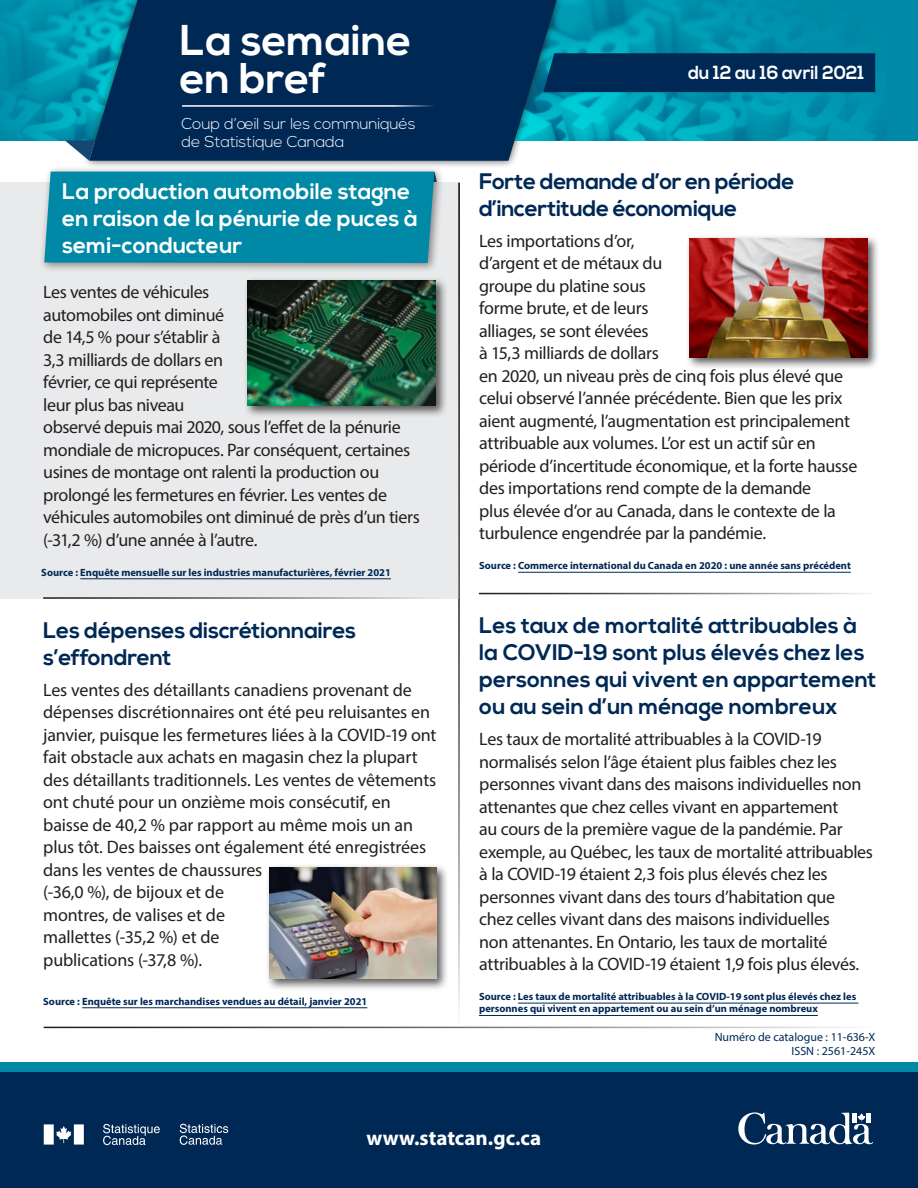
<style>
.page{position:relative;width:918px;height:1188px;background:#fff}
.page>*{position:absolute;margin:0;border:0;box-sizing:border-box;transform-origin:0 0}
.t1{font:700 42.9px/37.5px "Nexa";color:#fff}
.t2{font:700 22.5px/27px "Nexa";color:#002855}
.t3{font:700 22.5px/27px "Nexa";color:#fff}
.t4{font:700 22.5px/27px "Nexa";letter-spacing:-.02em;color:#002855}
.t5{font:700 21px "Myriad Pro";color:#fff}
.t6{font:700 18.9px "Nexa";color:#fff;scale:.94 1}
.t7{font:18px/22.5px "Myriad Pro";letter-spacing:-.015em;color:#231f20}
.t8{font:300 15.75px/18.8px "Nexa";letter-spacing:-.01em;color:#fff}
.t9{font:12px/13.6px "Myriad Pro";color:#002855;text-align:right}
.t10{font:700 10.5px/12.5px "Myriad Pro";color:#002855}
</style>
<div class="page">
<div style="left:0;top:1072px;width:918px;height:116px;background:#002855"></div>
<div style="left:0;top:0;width:918px;height:140px;background:#0089a6"></div>
<img style="left:564px;top:0;width:312px;height:140px">
<img style="left:4px;top:0;width:78px;height:140px">
<div style="left:82px;top:0;width:482px;height:169px;background:#231f20;opacity:.75"></div>
<svg style="left:89px;top:0;width:468px;height:161px;fill:#002855"></svg>
<hr style="left:182px;top:105px;width:264px;height:2px;background:#fff">
<svg style="left:738px;top:1112px;width:135px;height:33px"></svg>
<svg style="left:44px;top:1124px;width:40px;height:21px"></svg>
<svg style="left:180px;top:1124px;width:48px;height:21px"></svg>
<svg style="left:103px;top:1124px;width:57px;height:21px"></svg>
<div style="left:543px;top:53px;width:332px;height:39px;background:#002855"></div>
<div style="left:0;top:1062px;width:918px;height:10px;background:#0089a6"></div>
<svg style="left:65px;top:140px;width:30px;height:21px"></svg>
<hr style="left:44px;top:1027px;width:830px;height:1px;background:#231f20">
<div style="left:0;top:182px;width:459px;height:417px;background:#e9eaeb"></div>
<div style="left:39px;top:166px;width:405px;height:108px;background:#231f20;opacity:.5"></div>
<div style="left:44px;top:172px;width:397px;height:91px;background:#0089a6"></div>
<hr style="left:458px;top:183px;width:2px;height:841px;background:#231f20">
<hr style="left:518px;top:1003px;width:340px;height:1px;background:#002855">
<hr style="left:479px;top:1015px;width:339px;height:1px;background:#002855">
<hr style="left:518px;top:572px;width:333px;height:1px;background:#002855">
<hr style="left:479px;top:593px;width:398px;height:1px;background:#231f20">
<hr style="left:82px;top:1008px;width:285px;height:1px;background:#002855">
<hr style="left:43px;top:597px;width:395px;height:2px;background:#231f20">
<hr style="left:80px;top:579px;width:311px;height:1px;background:#002855">
<div style="left:243px;top:277px;width:205px;height:141px;background:#231f20;opacity:.75"></div>
<img style="left:248px;top:281px;width:188px;height:125px">
<div style="left:685px;top:234px;width:195px;height:135px;background:#231f20;opacity:.75"></div>
<img style="left:689px;top:238px;width:179px;height:119px">
<div style="left:265px;top:863px;width:184px;height:128px;background:#231f20;opacity:.75"></div>
<img style="left:269px;top:867px;width:168px;height:112px">
<h1 class="t1" style="left:180px;top:23px;width:233px">La semaine en bref</h1>
<p class="t8" style="left:182px;top:115px;width:236px">Coup d’oeil sur les communiqués de Statistique Canada</p>
<p class="t6" style="left:688px;top:62px;width:189px">du 12 au 16 avril 2021</p>
<p class="t3" style="left:62px;top:178px;width:357px">La production automobile stagne en raison de la pénurie de puces à semi-conducteur</p>
<p class="t4" style="left:479px;top:168px;width:317px">Forte demande d’or en période d’incertitude économique</p>
<p class="t7" style="left:479px;top:229px;width:380px">Les importations d’or,<br>d’argent et de métaux du<br>groupe du platine sous<br>forme brute, et de leurs<br>alliages, se sont élevées<br>à 15,3 milliards de dollars<br>en 2020, un niveau près de cinq fois plus élevé que celui observé l’année précédente. Bien que les prix aient augmenté, l’augmentation est principalement attribuable aux volumes. L’or est un actif sûr en période d’incertitude économique, et la forte hausse des importations rend compte de la demande<br>plus élevée d’or au Canada, dans le contexte de la turbulence engendrée par la pandémie.</p>
<p class="t7" style="left:43px;top:281px;width:378px">Les ventes de véhicules<br>automobiles ont diminué<br>de 14,5 % pour s’établir à<br>3,3 milliards de dollars en<br>février, ce qui représente<br>leur plus bas niveau<br>observé depuis mai 2020, sous l’effet de la pénurie mondiale de micropuces. Par conséquent, certaines usines de montage ont ralenti la production ou prolongé les fermetures en février. Les ventes de véhicules automobiles ont diminué de près d’un tiers (-31,2 %) d’une année à l’autre.</p>
<p class="t10" style="left:41px;top:566px;width:351px">Source : Enquête mensuelle sur les industries manufacturières, février 2021</p>
<p class="t10" style="left:479px;top:559px;width:373px">Source : Commerce international du Canada en 2020 : une année sans précédent</p>
<p class="t2" style="left:43px;top:617px;width:315px">Les dépenses discrétionnaires s’effondrent</p>
<p class="t7" style="left:43px;top:678px;width:395px">Les ventes des détaillants canadiens provenant de dépenses discrétionnaires ont été peu reluisantes en janvier, puisque les fermetures liées à la COVID-19 ont fait obstacle aux achats en magasin chez la plupart des détaillants traditionnels. Les ventes de vêtements ont chuté pour un onzième mois consécutif, en baisse de 40,2 % par rapport au même mois un an plus tôt. Des baisses ont également été enregistrées dans les ventes de chaussures<br>(-36,0 %), de bijoux et de<br>montres, de valises et de<br>mallettes (-35,2 %) et de<br>publications (-37,8 %).</p>
<p class="t10" style="left:43px;top:995px;width:326px">Source : Enquête sur les marchandises vendues au détail, janvier 2021</p>
<p class="t2" style="left:479px;top:613px;width:399px">Les taux de mortalité attribuables à la COVID-19 sont plus élevés chez les personnes qui vivent en appartement ou au sein d’un ménage nombreux</p>
<p class="t7" style="left:479px;top:728px;width:395px">Les taux de mortalité attribuables à la COVID-19 normalisés selon l’âge étaient plus faibles chez les personnes vivant dans des maisons individuelles non attenantes que chez celles vivant en appartement<br>au cours de la première vague de la pandémie. Par exemple, au Québec, les taux de mortalité attribuables à la COVID-19 étaient 2,3 fois plus élevés chez les personnes vivant dans des tours d’habitation que chez celles vivant dans des maisons individuelles<br>non attenantes. En Ontario, les taux de mortalité attribuables à la COVID-19 étaient 1,9 fois plus élevés.</p>
<p class="t10" style="left:479px;top:990px;width:379px">Source : Les taux de mortalité attribuables à la COVID-19 sont plus élevés chez les personnes qui vivent en appartement ou au sein d’un ménage nombreux</p>
<p class="t9" style="left:715px;top:1030px;width:162px">Numéro de catalogue : 11-636-X<br>ISSN : 2561-245X</p>
<p class="t5" style="left:367px;top:1125px;width:176px">www.statcan.gc.ca</p>
</div>
